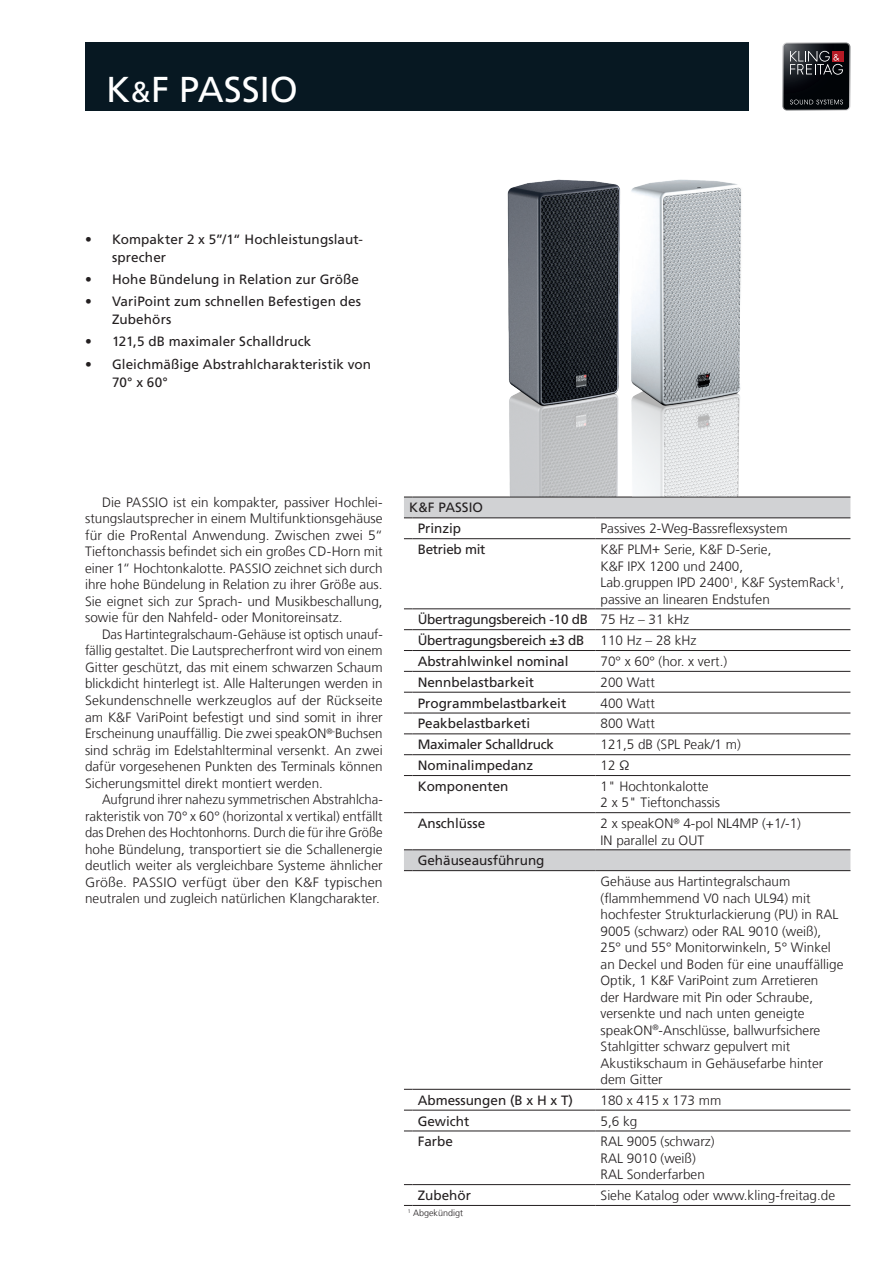
<style>
.page{position:relative;width:893px;height:1263px;background:#fff}
.page>*{position:absolute;margin:0;border:0;box-sizing:border-box;transform-origin:0 0}
.t1{font:36px "Frutiger LT Com";color:#fff}
.t2{font:300 13.5px/16.5px "Frutiger LT Com";color:#231f20}
.t3{font:13.5px/18px "Frutiger LT Com";color:#231f20}
.t4{font:13.5px/20.9px "Frutiger LT Com";letter-spacing:-.02em;color:#231f20}
.t5{font:300 9px "Frutiger LT Com";color:#231f20}
.s1{font-size:28.8px}
.s2{font-weight:300}
</style>
<div class="page">
<svg style="left:404px;top:498px;width:446px;height:372px"></svg>
<hr style="left:412px;top:497px;width:183px;height:1px;background:#231f20">
<hr style="left:595px;top:497px;width:255px;height:1px;background:#231f20">
<hr style="left:412px;top:518px;width:183px;height:1px;background:#231f20">
<hr style="left:595px;top:518px;width:255px;height:1px;background:#231f20">
<hr style="left:412px;top:538px;width:183px;height:1px;background:#231f20">
<hr style="left:595px;top:538px;width:255px;height:1px;background:#231f20">
<hr style="left:412px;top:609px;width:183px;height:1px;background:#231f20">
<hr style="left:595px;top:609px;width:255px;height:1px;background:#231f20">
<hr style="left:412px;top:629px;width:183px;height:1px;background:#231f20">
<hr style="left:595px;top:629px;width:255px;height:1px;background:#231f20">
<hr style="left:412px;top:650px;width:183px;height:1px;background:#231f20">
<hr style="left:595px;top:650px;width:255px;height:1px;background:#231f20">
<hr style="left:412px;top:671px;width:183px;height:1px;background:#231f20">
<hr style="left:595px;top:671px;width:255px;height:1px;background:#231f20">
<hr style="left:412px;top:692px;width:183px;height:1px;background:#231f20">
<hr style="left:595px;top:692px;width:255px;height:1px;background:#231f20">
<hr style="left:412px;top:713px;width:183px;height:1px;background:#231f20">
<hr style="left:595px;top:713px;width:255px;height:1px;background:#231f20">
<hr style="left:412px;top:734px;width:183px;height:1px;background:#231f20">
<hr style="left:595px;top:734px;width:255px;height:1px;background:#231f20">
<hr style="left:412px;top:754px;width:183px;height:1px;background:#231f20">
<hr style="left:595px;top:754px;width:255px;height:1px;background:#231f20">
<hr style="left:412px;top:775px;width:183px;height:1px;background:#231f20">
<hr style="left:595px;top:775px;width:255px;height:1px;background:#231f20">
<hr style="left:412px;top:812px;width:183px;height:1px;background:#231f20">
<hr style="left:595px;top:812px;width:255px;height:1px;background:#231f20">
<hr style="left:412px;top:849px;width:183px;height:1px;background:#231f20">
<hr style="left:595px;top:849px;width:255px;height:1px;background:#231f20">
<hr style="left:412px;top:870px;width:183px;height:1px;background:#231f20">
<hr style="left:595px;top:870px;width:255px;height:1px;background:#231f20">
<hr style="left:412px;top:1089px;width:183px;height:1px;background:#231f20">
<hr style="left:595px;top:1089px;width:255px;height:1px;background:#231f20">
<hr style="left:412px;top:1110px;width:183px;height:1px;background:#231f20">
<hr style="left:595px;top:1110px;width:255px;height:1px;background:#231f20">
<hr style="left:412px;top:1131px;width:183px;height:1px;background:#231f20">
<hr style="left:595px;top:1131px;width:255px;height:1px;background:#231f20">
<hr style="left:412px;top:1184px;width:183px;height:1px;background:#231f20">
<hr style="left:412px;top:1205px;width:183px;height:1px;background:#231f20">
<hr style="left:595px;top:1184px;width:255px;height:1px;background:#231f20">
<hr style="left:595px;top:1205px;width:255px;height:1px;background:#231f20">
<div style="left:85px;top:43px;width:663px;height:68px;background:#071822"></div>
<img style="left:404px;top:179px;width:446px;height:318px">
<svg style="left:782px;top:43px;width:68px;height:68px"></svg>
<h1 class="t1" style="left:106px;top:68px;width:193px">K<span class="s1">&amp;</span>F PASSIO</h1>
<p class="t3" style="left:112px;top:230px;width:253px;text-indent:-27px">• Kompakter 2 x 5”/1“ Hochleistungslaut&shy;sprecher</p>
<p class="t3" style="left:85px;top:270px;width:276px">• Hohe Bündelung in Relation zur Größe</p>
<p class="t3" style="left:112px;top:292px;width:251px;text-indent:-27px">• VariPoint zum schnellen Befestigen des<br>Zubehörs</p>
<p class="t3" style="left:85px;top:333px;width:228px">• 121,5 dB maximaler Schalldruck</p>
<p class="t3" style="left:112px;top:355px;width:261px;text-indent:-27px">• Gleichmäßige Abstrahlcharakteristik von<br>70° x 60°</p>
<p class="t2" style="left:85px;top:494px;width:299px;text-align:justify;text-indent:17px">Die PASSIO ist ein kompakter, passiver Hochlei&shy;stungslautsprecher in einem Multifunktionsgehäuse für die ProRental Anwendung. Zwischen zwei 5“ Tieftonchassis befindet sich ein großes CD-Horn mit einer 1“ Hochtonkalotte. PASSIO zeichnet sich durch ihre hohe Bündelung in Relation zu ihrer Größe aus.<br>Sie eignet sich zur Sprach- und Musikbeschallung, sowie für den Nahfeld- oder Monitoreinsatz.</p>
<p class="t2" style="left:85px;top:626px;width:299px;text-align:justify;text-indent:17px">Das Hartintegralschaum-Gehäuse ist optisch unauf&shy;fällig gestaltet. Die Lautsprecherfront wird von einem Gitter geschützt, das mit einem schwarzen Schaum blickdicht hinterlegt ist. Alle Halterungen werden in Sekundenschnelle werkzeuglos auf der Rückseite am K&amp;F VariPoint befestigt und sind somit in ihrer Erscheinung unauffällig. Die zwei speakON<sup>®-</sup>Buchsen sind schräg im Edelstahlterminal versenkt. An zwei dafür vorgesehenen Punkten des Terminals können Sicherungsmittel direkt montiert werden.</p>
<p class="t2" style="left:85px;top:791px;width:299px;text-align:justify;text-indent:17px">Aufgrund ihrer nahezu symmetrischen Abstrahlcha&shy;rakteristik von 70° x 60° (horizontal x vertikal) entfällt das Drehen des Hochtonhorns. Durch die für ihre Größe hohe Bündelung, transportiert sie die Schallenergie deutlich weiter als vergleichbare Systeme ähnlicher Größe. PASSIO verfügt über den K&amp;F typischen neutralen und zugleich natürlichen Klangcharakter.</p>
<p class="t3" style="left:418px;top:497px;width:67px;line-height:20.9px;text-indent:-9px">K&amp;F PASSIO<br>Prinzip</p>
<p class="t2" style="left:601px;top:520px;width:188px">Passives 2-Weg-Bassreflexsystem</p>
<p class="t4" style="left:418px;top:539px;width:69px">Betrieb mit</p>
<p class="t2" style="left:601px;top:541px;width:245px">K&amp;F PLM+ Serie, K&amp;F D-Serie,<br>K&amp;F IPX 1200 und 2400,<br>Lab.gruppen IPD 2400<sup>1</sup>, K&amp;F SystemRack<sup>1</sup>, passive an linearen Endstufen</p>
<p class="t4" style="left:418px;top:609px;width:280px">Übertragungsbereich -10 dB <span class="s2">75 Hz – 31 kHz<br></span>Übertragungsbereich ±3 dB <span class="s2">110 Hz – 28 kHz<br></span>Abstrahlwinkel nominal</p>
<p class="t2" style="left:601px;top:653px;width:128px">70° x 60° (hor. x vert.)</p>
<p class="t3" style="left:418px;top:673px;width:118px">Nennbelastbarkeit</p>
<p class="t2" style="left:601px;top:674px;width:56px">200 Watt</p>
<p class="t3" style="left:418px;top:694px;width:150px">Programmbelastbarkeit</p>
<p class="t2" style="left:601px;top:695px;width:56px">400 Watt</p>
<p class="t3" style="left:418px;top:715px;width:114px">Peakbelastbarketi</p>
<p class="t2" style="left:601px;top:715px;width:56px">800 Watt</p>
<p class="t4" style="left:418px;top:734px;width:138px">Maximaler Schalldruck</p>
<p class="t2" style="left:601px;top:736px;width:142px">121,5 dB (SPL Peak/1 m)</p>
<p class="t3" style="left:418px;top:756px;width:117px">Nominalimpedanz</p>
<p class="t2" style="left:601px;top:757px;width:30px">12 Ω</p>
<p class="t3" style="left:418px;top:777px;width:92px">Komponenten</p>
<p class="t2" style="left:601px;top:778px;width:121px">1" Hochtonkalotte<br>2 x 5" Tieftonchassis</p>
<p class="t3" style="left:418px;top:814px;width:69px">Anschlüsse</p>
<p class="t2" style="left:601px;top:815px;width:202px">2 x speakON<sup>®</sup> 4-pol NL4MP (+1/-1)<br>IN parallel zu OUT</p>
<p class="t3" style="left:418px;top:851px;width:128px">Gehäuseausführung</p>
<p class="t2" style="left:601px;top:873px;width:244px">Gehäuse aus Hartintegralschaum (flammhemmend V0 nach UL94) mit hochfester Strukturlackierung (PU) in RAL 9005 (schwarz) oder RAL 9010 (weiß), 25° und 55° Monitorwinkeln, 5° Winkel an Deckel und Boden für eine unauffällige Optik, 1 K&amp;F VariPoint zum Arretieren<br>der Hardware mit Pin oder Schraube, versenkte und nach unten geneigte speakON<sup>®</sup>-Anschlüsse, ballwurfsichere Stahlgitter schwarz gepulvert mit Akustikschaum in Gehäusefarbe hinter dem Gitter</p>
<p class="t3" style="left:418px;top:1091px;width:157px">Abmessungen (B x H x T)</p>
<p class="t2" style="left:601px;top:1092px;width:122px">180 x 415 x 173 mm</p>
<p class="t3" style="left:418px;top:1112px;width:53px">Gewicht</p>
<p class="t2" style="left:601px;top:1113px;width:38px">5,6 kg</p>
<p class="t3" style="left:418px;top:1133px;width:37px">Farbe</p>
<p class="t2" style="left:601px;top:1133px;width:116px">RAL 9005 (schwarz)<br>RAL 9010 (weiß)<br>RAL Sonderfarben</p>
<p class="t3" style="left:418px;top:1186px;width:55px">Zubehör</p>
<p class="t2" style="left:601px;top:1187px;width:236px">Siehe Katalog oder www.kling-freitag.de</p>
<p class="t5" style="left:408px;top:1208px;width:57px"><sup>1</sup> Abgekündigt</p>
</div>
